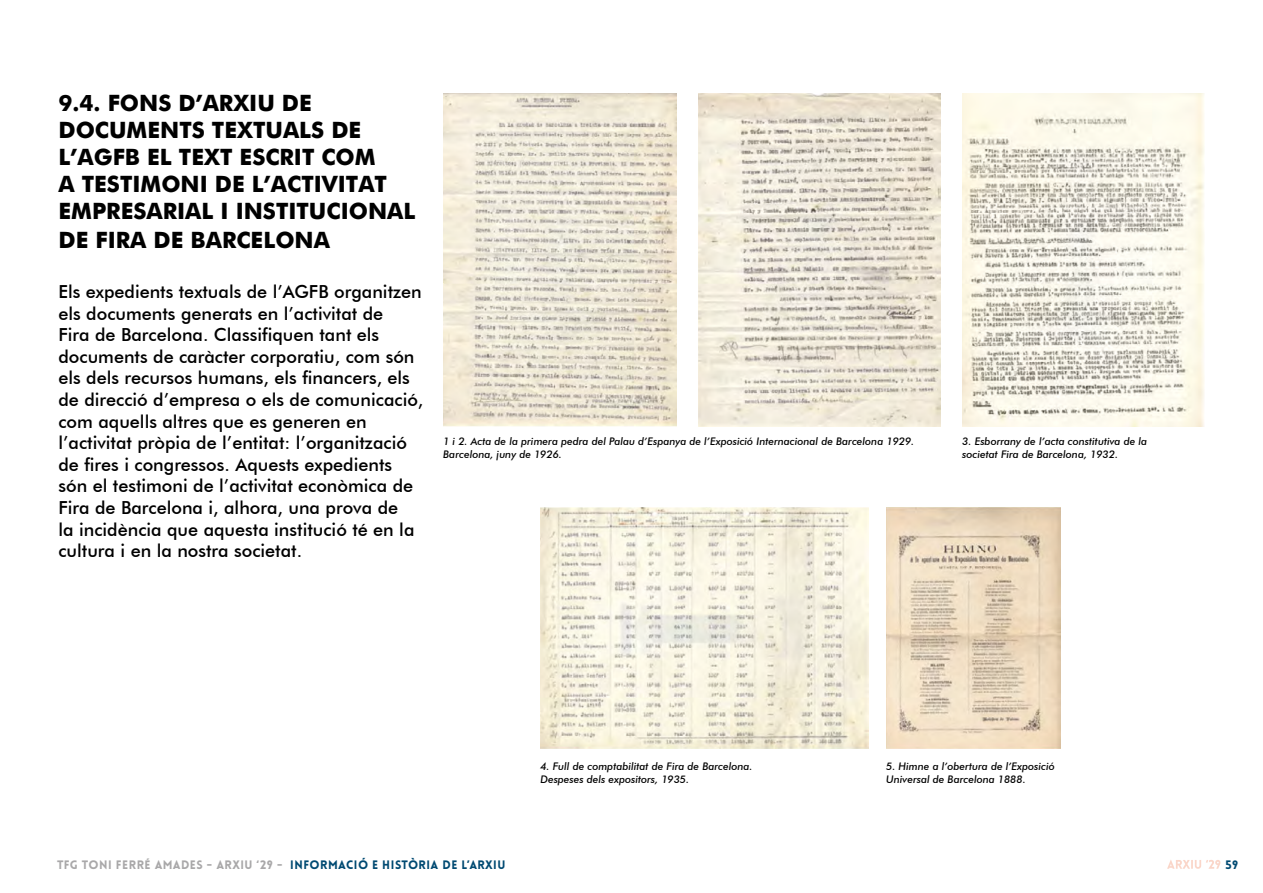
<style>
.page{position:relative;width:1263px;height:893px;background:#fff}
.page>*{position:absolute;margin:0;border:0;box-sizing:border-box;transform-origin:0 0}
.t1{font:700 22.5px/27.3px "Futura";color:#000}
.t2{font:500 18px/21.6px "Futura BT";color:#000}
.t3{font:900 12px "Lovelo";letter-spacing:.04em;color:#a9a8a9}
.t4{font:900 12px "Lovelo";color:#004a72}
.t5{font:italic 500 10.5px/12.6px "Futura BT";color:#000}
.s1{color:#014a72}
</style>
<div class="page">
<svg style="left:1167px;top:860px;width:54px;height:9px"></svg>
<img style="left:443px;top:94px;width:233px;height:333px">
<img style="left:698px;top:94px;width:243px;height:333px">
<img style="left:962px;top:94px;width:242px;height:333px">
<img style="left:540px;top:507px;width:328px;height:242px">
<img style="left:886px;top:507px;width:174px;height:242px">
<p class="t1" style="left:58px;top:88px;width:358px">9.4. FONS D’ARXIU DE<br>DOCUMENTS TEXTUALS DE<br>L’AGFB EL TEXT ESCRIT COM<br>A TESTIMONI DE L’ACTIVITAT<br>EMPRESARIAL I INSTITUCIONAL<br>DE FIRA DE BARCELONA</p>
<p class="t2" style="left:58px;top:281px;width:366px">Els expedients textuals de l’AGFB organitzen els documents generats en l’activitat de<br>Fira de Barcelona. Classifiquen tant els documents de caràcter corporatiu, com són els dels recursos humans, els financers, els de direcció d’empresa o els de comunicació, com aquells altres que es generen en l’activitat pròpia de l’entitat: l’organització de fires i congressos. Aquests expedients són el testimoni de l’activitat econòmica de Fira de Barcelona i, alhora, una prova de<br>la incidència que aquesta institució té en la cultura i en la nostra societat.</p>
<p class="t5" style="left:443px;top:435px;width:473px">1 i 2. Acta de la primera pedra del Palau d’Espanya de l’Exposició Internacional de Barcelona 1929.<br>Barcelona, juny de 1926.</p>
<p class="t5" style="left:962px;top:435px;width:186px">3. Esborrany de l’acta constitutiva de la societat Fira de Barcelona, 1932.</p>
<p class="t3" style="left:57px;top:857px;width:450px">TFG TONI FERRÉ AMADES - ARXIU ‘29 - <span class="s1">INFORMACIÓ E HISTÒRIA DE L’ARXIU</span></p>
<p class="t5" style="left:540px;top:760px;width:214px">4. Full de comptabilitat de Fira de Barcelona.<br>Despeses dels expositors, 1935.</p>
<p class="t5" style="left:886px;top:760px;width:170px">5. Himne a l’obertura de l’Exposició<br>Universal de Barcelona 1888.</p>
<p class="t4" style="left:1225px;top:857px;width:14px">59</p>
</div>
